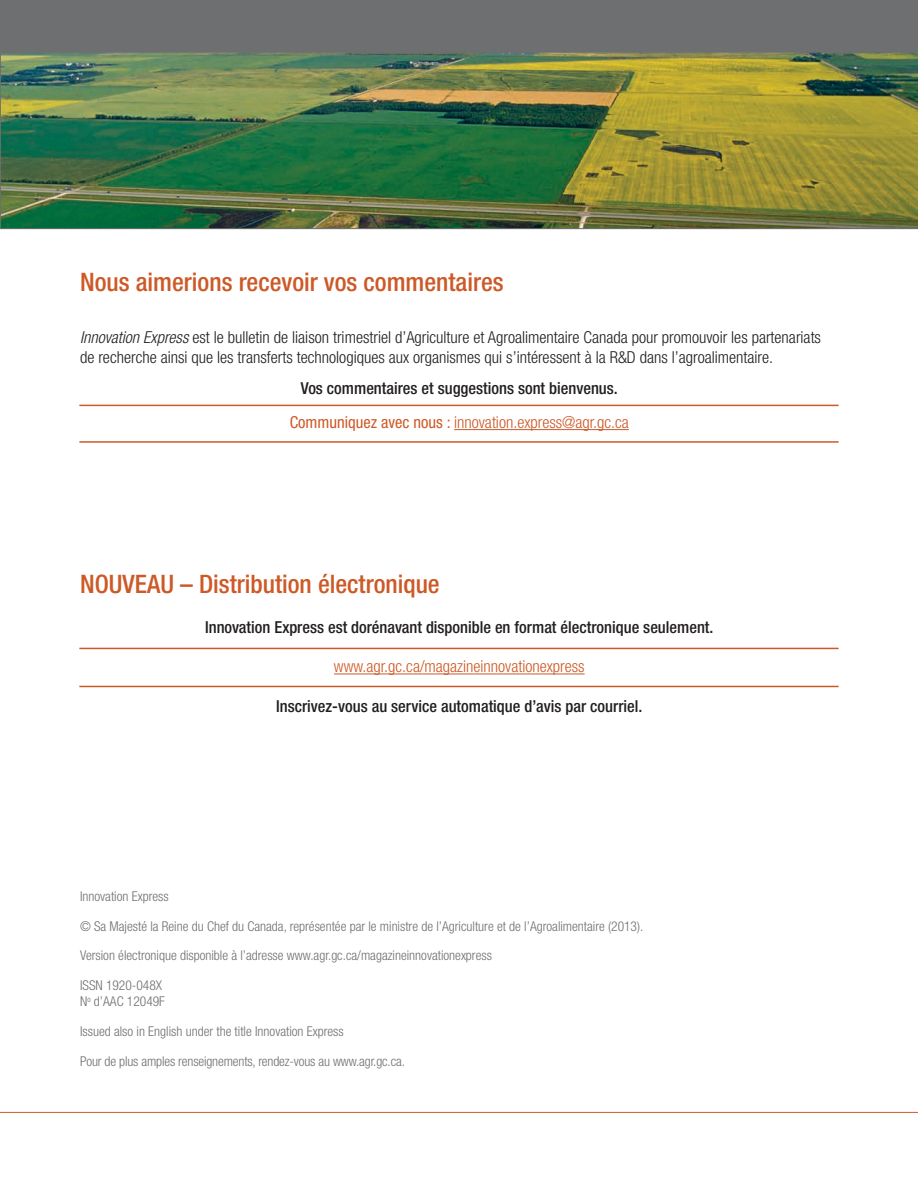
<style>
.page{position:relative;width:918px;height:1188px;background:#fff}
.page>*{position:absolute;margin:0;border:0;box-sizing:border-box;transform-origin:0 0}
.t1{font:500 condensed 25.5px "Helvetica Neue LT Std";color:#cd5927}
.t2{font:300 condensed 16.5px/19.8px "Helvetica Neue LT Std";color:#231f20}
.t3{font:500 condensed 16.5px/34px "Helvetica Neue LT Std";color:#231f20;text-align:center}
.t4{font:300 condensed 16.5px "Helvetica Neue LT Std";color:#cd5927}
.t5{font:300 condensed 13.5px/29.7px "Helvetica Neue LT Std";color:#6d6f71}
.s1{font-style:italic}
.s2{font-weight:400;color:#cd5927}
.s3{font-weight:300;color:#cd5927}
</style>
<div class="page">
<hr style="left:0;top:1112px;width:918px;height:1px;background:#cd5927">
<div style="left:0;top:0;width:918px;height:53px;background:#6d6f71"></div>
<img style="left:0;top:52px;width:918px;height:177px">
<hr style="left:79px;top:648px;width:760px;height:1px;background:#cd5927">
<hr style="left:79px;top:686px;width:760px;height:1px;background:#cd5927">
<hr style="left:79px;top:405px;width:760px;height:1px;background:#cd5927">
<hr style="left:79px;top:441px;width:760px;height:2px;background:#cd5927">
<hr style="left:454px;top:429px;width:175px;height:1px;background:#cd5927">
<hr style="left:334px;top:674px;width:251px;height:1px;background:#cd5927">
<h1 class="t1" style="left:80px;top:267px;width:425px">Nous aimerions recevoir vos commentaires</h1>
<p class="t2" style="left:80px;top:328px;width:742px"><span class="s1">Innovation Express</span> est le bulletin de liaison trimestriel d’Agriculture et Agroalimentaire Canada pour promouvoir les partenariats de recherche ainsi que les transferts technologiques aux organismes qui s’intéressent à la R&amp;D dans l’agroalimentaire.</p>
<p class="t3" style="left:290px;top:371px;width:341px">Vos commentaires et suggestions sont bienvenus.<br><span class="s2">Communiquez avec nous :</span> <span class="s3">innovation.express@agr.gc.ca</span></p>
<h1 class="t1" style="left:80px;top:568px;width:361px">NOUVEAU – Distribution électronique</h1>
<p class="t3" style="left:205px;top:610px;width:510px">Innovation Express est dorénavant disponible en format électronique seulement.</p>
<p class="t4" style="left:334px;top:657px;width:252px">www.agr.gc.ca/magazineinnovationexpress</p>
<p class="t3" style="left:276px;top:689px;width:368px">Inscrivez-vous au service automatique d’avis par courriel.</p>
<p class="t5" style="left:80px;top:881px;width:90px">Innovation Express</p>
<p class="t5" style="left:80px;top:911px;width:565px">© Sa Majesté la Reine du Chef du Canada, représentée par le ministre de l’Agriculture et de l’Agroalimentaire (2013).</p>
<p class="t5" style="left:80px;top:941px;width:413px">Version électronique disponible à l’adresse www.agr.gc.ca/magazineinnovationexpress<br>ISSN 1920-048X</p>
<p class="t5" style="left:80px;top:986px;width:86px">N<sup>o</sup> d’AAC 12049F</p>
<p class="t5" style="left:80px;top:1016px;width:326px">Issued also in English under the title Innovation Express<br>Pour de plus amples renseignements, rendez-vous au www.agr.gc.ca.</p>
</div>
